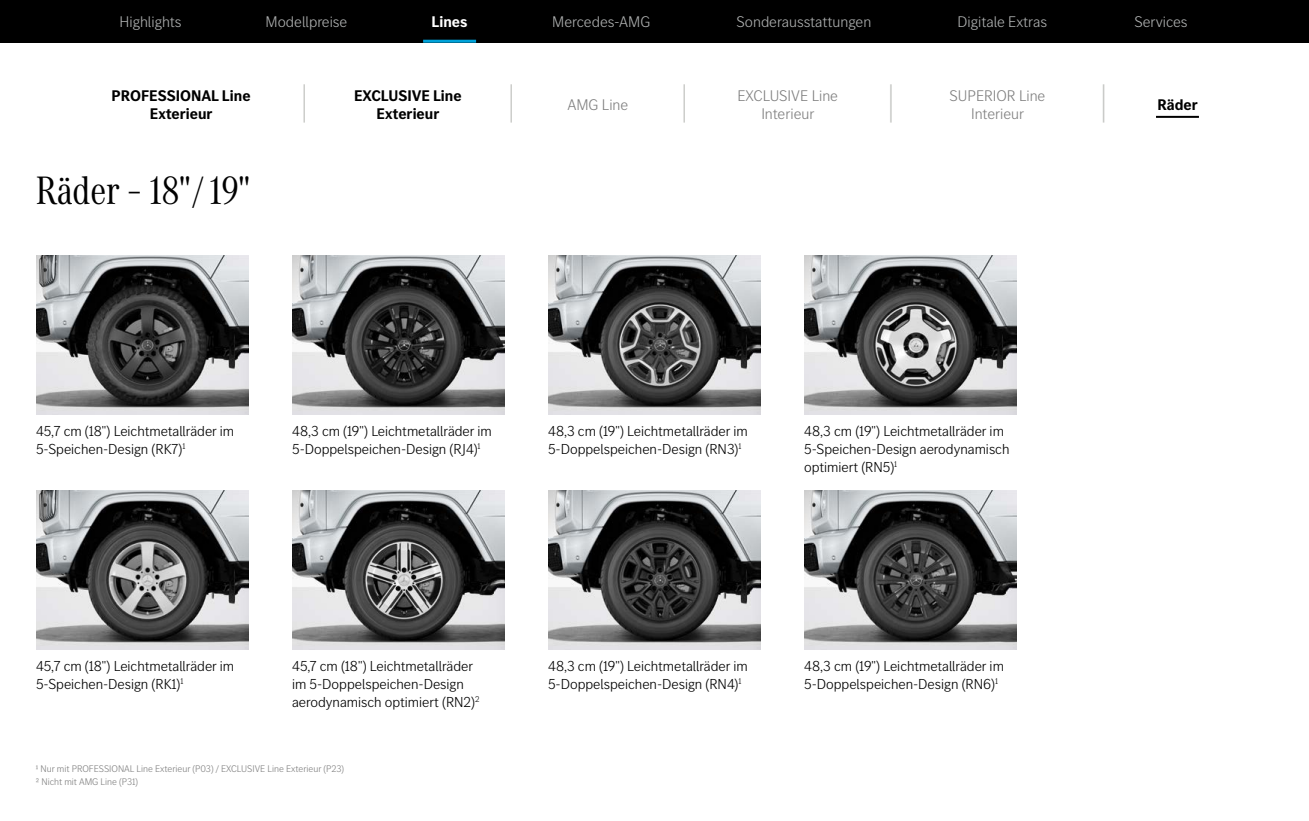
<style>
.page{position:relative;width:1309px;height:821px;background:#fff}
.page>*{position:absolute;margin:0;border:0;box-sizing:border-box;transform-origin:0 0}
.t1{font:300 45.6px "MB Corpo S Title";color:#c4c5c2;scale:.53 1}
.t2{font:41px "MB Corpo A Title Cond";color:#000}
.t3{font:300 16px "MB Corpo S Title";color:#adafaf}
.t4{font:700 16px/18px "MB Corpo S Title";color:#000;text-align:center}
.t5{font:300 16px/18px "MB Corpo S Title";color:#808080;text-align:center}
.t6{font:700 16px "MB Corpo S Title";color:#fff}
.t7{font:300 15px/18px "MB Corpo S Title";color:#000}
.t8{font:300 10px/13px "MB Corpo S Title";color:#808080}
</style>
<div class="page">
<div style="left:0;top:0;width:1309px;height:43px;background:#000"></div>
<hr style="left:423px;top:40px;width:53px;height:3px;background:#00a2d9">
<img style="left:36px;top:255px;width:213px;height:159px">
<img style="left:804px;top:255px;width:213px;height:159px">
<img style="left:548px;top:490px;width:213px;height:159px">
<img style="left:36px;top:490px;width:213px;height:159px">
<img style="left:804px;top:490px;width:213px;height:159px">
<img style="left:292px;top:490px;width:213px;height:159px">
<img style="left:548px;top:255px;width:213px;height:159px">
<img style="left:292px;top:255px;width:213px;height:159px">
<hr style="left:1156px;top:116px;width:43px;height:2px;background:#000">
<p class="t3" style="left:120px;top:12px;width:64px">Highlights</p>
<p class="t3" style="left:266px;top:12px;width:83px">Modellpreise</p>
<p class="t6" style="left:432px;top:11px;width:37px">Lines</p>
<p class="t3" style="left:552px;top:12px;width:100px">Mercedes-AMG</p>
<p class="t3" style="left:737px;top:12px;width:136px">Sonderausstattungen</p>
<p class="t3" style="left:958px;top:12px;width:91px">Digitale Extras</p>
<p class="t3" style="left:1135px;top:12px;width:55px">Services</p>
<p class="t4" style="left:112px;top:86px;width:140px">PROFESSIONAL Line<br>Exterieur</p>
<h1 class="t1" style="left:302px;top:74px;width:11px">|</h1>
<p class="t4" style="left:354px;top:86px;width:109px">EXCLUSIVE Line<br>Exterieur</p>
<h1 class="t1" style="left:509px;top:74px;width:11px">|</h1>
<h2 class="t2" style="left:36px;top:163px;width:216px">Räder – 18"/ 19"</h2>
<p class="t5" style="left:567px;top:95px;width:62px">AMG Line</p>
<h1 class="t1" style="left:682px;top:74px;width:11px">|</h1>
<p class="t5" style="left:737px;top:86px;width:102px">EXCLUSIVE Line<br>Interieur</p>
<h1 class="t1" style="left:889px;top:74px;width:11px">|</h1>
<p class="t5" style="left:950px;top:86px;width:97px">SUPERIOR Line<br>Interieur</p>
<h1 class="t1" style="left:1101px;top:74px;width:11px">|</h1>
<p class="t4" style="left:1157px;top:95px;width:42px">Räder</p>
<p class="t7" style="left:36px;top:420px;width:200px">45,7 cm (18") Leichtmetallräder im<br>5-Speichen-Design (RK7)<sup>1</sup></p>
<p class="t7" style="left:292px;top:420px;width:201px">48,3 cm (19") Leichtmetallräder im<br>5-Doppelspeichen-Design (RJ4)<sup>1</sup></p>
<p class="t7" style="left:548px;top:420px;width:201px">48,3 cm (19") Leichtmetallräder im<br>5-Doppelspeichen-Design (RN3)<sup>1</sup></p>
<p class="t7" style="left:804px;top:420px;width:207px">48,3 cm (19") Leichtmetallräder im<br>5-Speichen-Design aerodynamisch optimiert (RN5)<sup>1</sup></p>
<p class="t7" style="left:36px;top:656px;width:200px">45,7 cm (18") Leichtmetallräder im<br>5-Speichen-Design (RK1)<sup>1</sup></p>
<p class="t7" style="left:292px;top:656px;width:189px">45,7 cm (18") Leichtmetallräder im 5-Doppelspeichen-Design aerodynamisch optimiert (RN2)<sup>2</sup></p>
<p class="t8" style="left:36px;top:761px;width:310px">1 Nur mit PROFESSIONAL Line Exterieur (P03) / EXCLUSIVE Line Exterieur (P23)<br>2 Nicht mit AMG Line (P31)</p>
<p class="t7" style="left:548px;top:656px;width:201px">48,3 cm (19") Leichtmetallräder im<br>5-Doppelspeichen-Design (RN4)<sup>1</sup></p>
<p class="t7" style="left:804px;top:656px;width:201px">48,3 cm (19") Leichtmetallräder im<br>5-Doppelspeichen-Design (RN6)<sup>1</sup></p>
</div>
